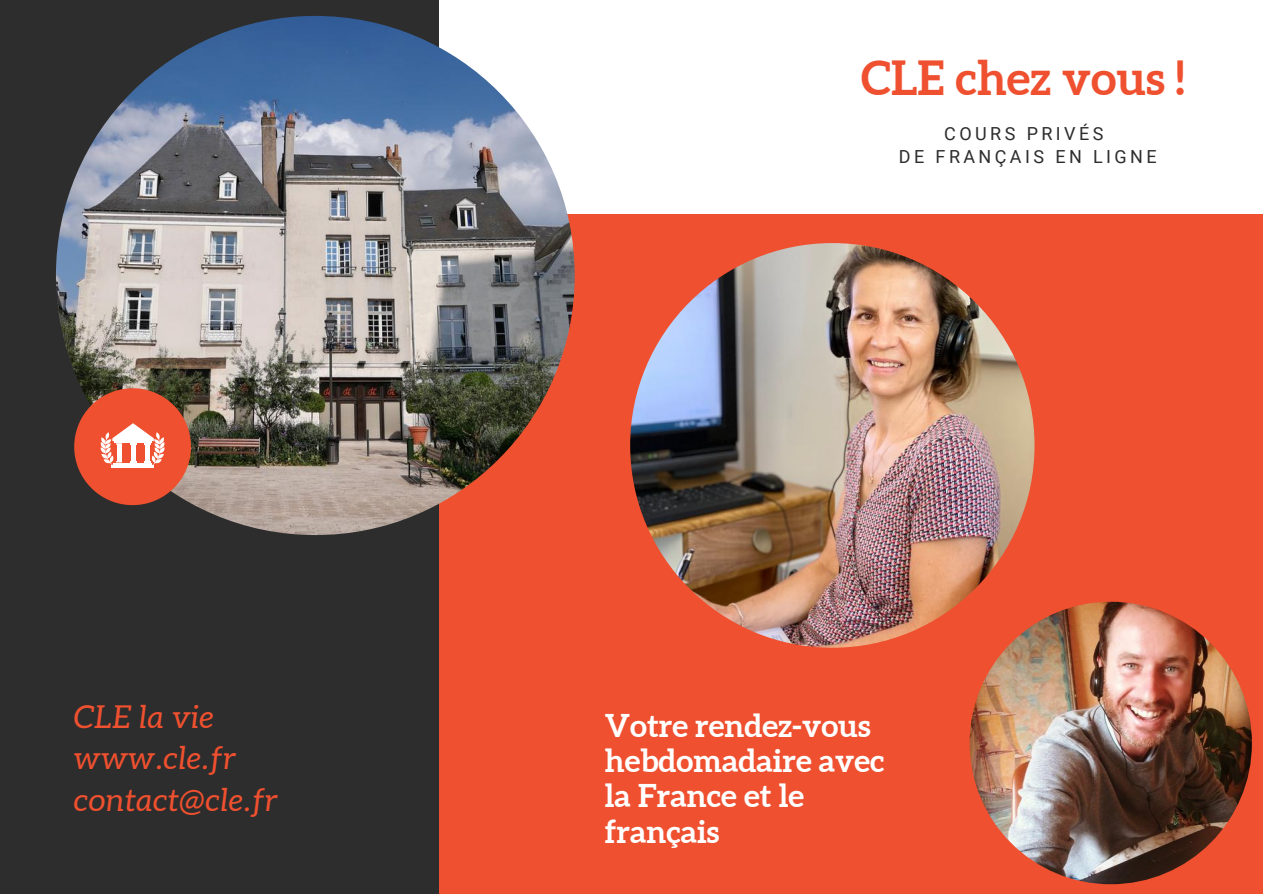
<style>
.page{position:relative;width:1263px;height:894px;background:#fff}
.page>*{position:absolute;margin:0;border:0;box-sizing:border-box;transform-origin:0 0}
.t1{font:700 46.95px "Aleo";color:#ef502f}
.t2{font:italic 31.5px/41.5px "Aleo";letter-spacing:.03em;color:#ef502f}
.t3{font:700 31.35px/35px "Aleo";color:#fff}
.t4{font:18px/22.5px "Roboto";letter-spacing:.19em;color:#2d2d2d;text-align:center}
</style>
<div class="page">
<div style="left:0;top:0;width:1263px;height:893px;background:#ef502f"></div>
<div style="left:378px;top:0;width:885px;height:214px;background:#fff"></div>
<div style="left:0;top:0;width:439px;height:893px;background:#2d2d2d"></div>
<img style="left:56px;top:16px;width:519px;height:519px;border-radius:50%">
<img style="left:630px;top:243px;width:404px;height:404px;border-radius:50%">
<img style="left:970px;top:601px;width:282px;height:283px;border-radius:50%">
<svg style="left:74px;top:388px;width:117px;height:117px;background:#cb5e46"></svg>
<h1 class="t1" style="left:861px;top:50px;width:325px">CLE chez vous !</h1>
<p class="t4" style="left:899px;top:122px;width:259px">COURS PRIVÉS<br>DE FRANÇAIS EN LIGNE</p>
<p class="t2" style="left:74px;top:695px;width:205px">CLE la vie www.cle.fr contact@cle.fr</p>
<p class="t3" style="left:605px;top:708px;width:281px">Votre rendez-vous hebdomadaire avec la France et le français</p>
</div>
